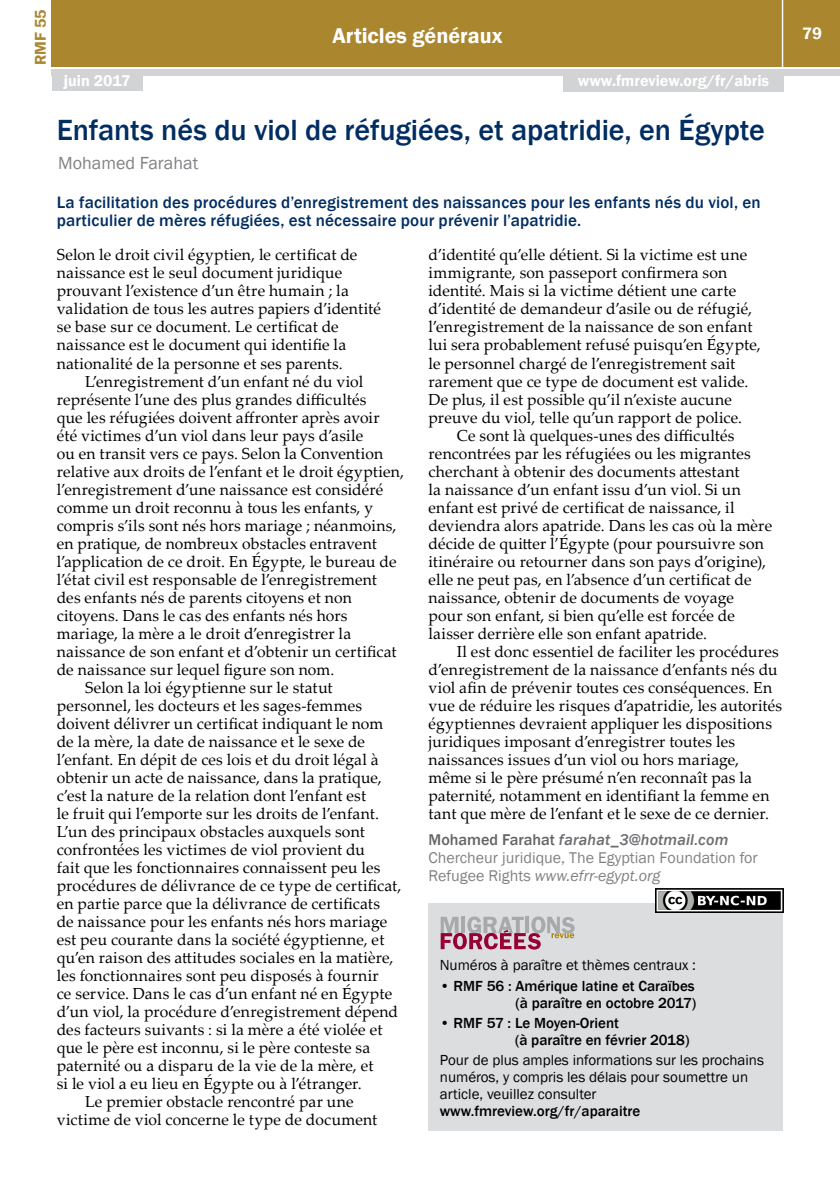
<style>
.page{position:relative;width:840px;height:1191px;background:#fff}
.page>*{position:absolute;margin:0;border:0;box-sizing:border-box;transform-origin:0 0}
.t1{font:500 30px "Franklin Gothic";letter-spacing:-.005em;color:#002d62}
.t2{font:600 22px "Franklin Gothic";color:#fff}
.t3{font:18px "Franklin Gothic";color:#808285}
.t4{font:500 17px/18px "Franklin Gothic";letter-spacing:.01em;color:#002d62}
.t5{font:600 17px "Franklin Gothic";color:#fff}
.t6{font:16px/18px "Palatino Linotype";letter-spacing:.015em;color:#000}
.t7{font:16px/18px "Franklin Gothic";color:#808285}
.t8{font:600 16px "Franklin Gothic";color:#fff}
.t9{font:600 16px "Franklin Gothic";color:#aa862f}
.t10{font:15px/17px "Franklin Gothic";color:#000}
.t11{font:500 15px/17px "Franklin Gothic";color:#000;text-align:right}
.s1{font-weight:500;color:#636466}
.s2{font-weight:500;font-style:italic;color:#6d6e71}
.s3{font-style:italic}
</style>
<div class="page">
<div style="left:52px;top:0;width:787px;height:66px;background:#aa862f"></div>
<div style="left:52px;top:69px;width:787px;height:6px;background:#d1d3d4"></div>
<hr style="left:781px;top:0;width:1px;height:68px;background:#fff">
<div style="left:52px;top:73px;width:90px;height:18px;background:#d1d3d4"></div>
<div style="left:563px;top:74px;width:220px;height:18px;background:#d1d3d4"></div>
<div style="left:428px;top:904px;width:354px;height:36px;background:#dcddde"></div>
<div style="left:428px;top:932px;width:354px;height:36px;background:#dcddde"></div>
<div style="left:428px;top:948px;width:354px;height:36px;background:#dcddde"></div>
<div style="left:428px;top:969px;width:354px;height:53px;background:#dcddde"></div>
<div style="left:428px;top:1006px;width:354px;height:53px;background:#dcddde"></div>
<div style="left:428px;top:1043px;width:354px;height:87px;background:#dcddde"></div>
<svg style="left:440px;top:916px;width:134px;height:33px"></svg>
<img style="left:655px;top:888px;width:128px;height:24px">
<p class="t9" style="left:31px;top:65px;width:57px;rotate:-90deg">RMF 55</p>
<h2 class="t2" style="left:332px;top:22px;width:171px">Articles généraux</h2>
<p class="t5" style="left:801px;top:23px;width:21px">79</p>
<p class="t8" style="left:64px;top:71px;width:68px">juin 2017</p>
<p class="t8" style="left:577px;top:71px;width:193px">www.fmreview.org/fr/abris</p>
<h1 class="t1" style="left:57px;top:112px;width:709px">Enfants nés du viol de réfugiées, et apatridie, en Égypte</h1>
<p class="t3" style="left:58px;top:152px;width:141px">Mohamed Farahat</p>
<p class="t4" style="left:57px;top:194px;width:705px">La facilitation des procédures d’enregistrement des naissances pour les enfants nés du viol, en particulier de mères réfugiées, est nécessaire pour prévenir l’apatridie.</p>
<p class="t6" style="left:57px;top:245px;width:325px">Selon le droit civil égyptien, le certificat de naissance est le seul document juridique prouvant l’existence d’un être humain ; la validation de tous les autres papiers d’identité se base sur ce document. Le certificat de naissance est le document qui identifie la nationalité de la personne et ses parents.</p>
<p class="t6" style="left:85px;top:371px;width:279px">L’enregistrement d’un enfant né du viol</p>
<p class="t6" style="left:57px;top:389px;width:311px">représente l’une des plus grandes difficultés</p>
<p class="t6" style="left:57px;top:407px;width:324px">que les réfugiées doivent affronter après avoir</p>
<p class="t6" style="left:57px;top:425px;width:308px">été victimes d’un viol dans leur pays d’asile</p>
<p class="t6" style="left:57px;top:443px;width:328px">ou en transit vers ce pays. Selon la Convention</p>
<p class="t6" style="left:57px;top:461px;width:349px">relative aux droits de l’enfant et le droit égyptien,</p>
<p class="t6" style="left:57px;top:479px;width:328px">l’enregistrement d’une naissance est considéré</p>
<p class="t6" style="left:57px;top:497px;width:318px">comme un droit reconnu à tous les enfants, y</p>
<p class="t6" style="left:57px;top:515px;width:341px">compris s’ils sont nés hors mariage ; néanmoins,</p>
<p class="t6" style="left:57px;top:533px;width:321px">en pratique, de nombreux obstacles entravent</p>
<p class="t6" style="left:57px;top:551px;width:341px">l’application de ce droit. En Égypte, le bureau de</p>
<p class="t6" style="left:57px;top:569px;width:321px">l’état civil est responsable de l’enregistrement</p>
<p class="t6" style="left:57px;top:587px;width:296px">des enfants nés de parents citoyens et non</p>
<p class="t6" style="left:57px;top:605px;width:292px">citoyens. Dans le cas des enfants nés hors</p>
<p class="t6" style="left:57px;top:623px;width:296px">mariage, la mère a le droit d’enregistrer la</p>
<p class="t6" style="left:57px;top:641px;width:341px">naissance de son enfant et d’obtenir un certificat</p>
<p class="t6" style="left:57px;top:659px;width:279px">de naissance sur lequel figure son nom.</p>
<p class="t6" style="left:85px;top:677px;width:249px">Selon la loi égyptienne sur le statut</p>
<p class="t6" style="left:57px;top:695px;width:307px">personnel, les docteurs et les sages-femmes</p>
<p class="t6" style="left:57px;top:713px;width:328px">doivent délivrer un certificat indiquant le nom</p>
<p class="t6" style="left:57px;top:731px;width:310px">de la mère, la date de naissance et le sexe de</p>
<p class="t6" style="left:57px;top:749px;width:323px">l’enfant. En dépit de ces lois et du droit légal à</p>
<p class="t6" style="left:57px;top:767px;width:326px">obtenir un acte de naissance, dans la pratique,</p>
<p class="t6" style="left:57px;top:785px;width:311px">c’est la nature de la relation dont l’enfant est</p>
<p class="t6" style="left:57px;top:803px;width:323px">le fruit qui l’emporte sur les droits de l’enfant.</p>
<p class="t6" style="left:57px;top:821px;width:309px">L’un des principaux obstacles auxquels sont</p>
<p class="t6" style="left:57px;top:839px;width:309px">confrontées les victimes de viol provient du</p>
<p class="t6" style="left:57px;top:857px;width:325px">fait que les fonctionnaires connaissent peu les</p>
<p class="t6" style="left:57px;top:875px;width:346px">procédures de délivrance de ce type de certificat,</p>
<p class="t6" style="left:57px;top:893px;width:324px">en partie parce que la délivrance de certificats</p>
<p class="t6" style="left:57px;top:911px;width:332px">de naissance pour les enfants nés hors mariage</p>
<p class="t6" style="left:57px;top:929px;width:329px">est peu courante dans la société égyptienne, et</p>
<p class="t6" style="left:57px;top:947px;width:338px">qu’en raison des attitudes sociales en la matière,</p>
<p class="t6" style="left:57px;top:965px;width:323px">les fonctionnaires sont peu disposés à fournir</p>
<p class="t6" style="left:57px;top:983px;width:337px">ce service. Dans le cas d’un enfant né en Égypte</p>
<p class="t6" style="left:57px;top:1001px;width:343px">d’un viol, la procédure d’enregistrement dépend</p>
<p class="t6" style="left:57px;top:1019px;width:327px">des facteurs suivants : si la mère a été violée et</p>
<p class="t6" style="left:57px;top:1037px;width:315px">que le père est inconnu, si le père conteste sa</p>
<p class="t6" style="left:57px;top:1055px;width:318px">paternité ou a disparu de la vie de la mère, et</p>
<p class="t6" style="left:57px;top:1073px;width:306px">si le viol a eu lieu en Égypte ou à l’étranger.</p>
<p class="t6" style="left:85px;top:1091px;width:270px">Le premier obstacle rencontré par une</p>
<p class="t6" style="left:57px;top:1109px;width:322px">victime de viol concerne le type de document</p>
<p class="t6" style="left:428px;top:245px;width:320px">d’identité qu’elle détient. Si la victime est une</p>
<p class="t6" style="left:428px;top:263px;width:300px">immigrante, son passeport confirmera son</p>
<p class="t6" style="left:428px;top:281px;width:309px">identité. Mais si la victime détient une carte</p>
<p class="t6" style="left:428px;top:299px;width:325px">d’identité de demandeur d’asile ou de réfugié,</p>
<p class="t6" style="left:428px;top:317px;width:325px">l’enregistrement de la naissance de son enfant</p>
<p class="t6" style="left:428px;top:335px;width:333px">lui sera probablement refusé puisqu’en Égypte,</p>
<p class="t6" style="left:428px;top:353px;width:308px">le personnel chargé de l’enregistrement sait</p>
<p class="t6" style="left:428px;top:371px;width:321px">rarement que ce type de document est valide.</p>
<p class="t6" style="left:428px;top:389px;width:305px">De plus, il est possible qu’il n’existe aucune</p>
<p class="t6" style="left:428px;top:407px;width:315px">preuve du viol, telle qu’un rapport de police.</p>
<p class="t6" style="left:456px;top:425px;width:279px">Ce sont là quelques-unes des difficultés</p>
<p class="t6" style="left:428px;top:443px;width:324px">rencontrées par les réfugiées ou les migrantes</p>
<p class="t6" style="left:428px;top:461px;width:312px">cherchant à obtenir des documents attestant</p>
<p class="t6" style="left:428px;top:479px;width:314px">la naissance d’un enfant issu d’un viol. Si un</p>
<p class="t6" style="left:428px;top:497px;width:307px">enfant est privé de certificat de naissance, il</p>
<p class="t6" style="left:428px;top:515px;width:345px">deviendra alors apatride. Dans les cas où la mère</p>
<p class="t6" style="left:428px;top:533px;width:337px">décide de quitter l’Égypte (pour poursuivre son</p>
<p class="t6" style="left:428px;top:551px;width:339px">itinéraire ou retourner dans son pays d’origine),</p>
<p class="t6" style="left:428px;top:569px;width:324px">elle ne peut pas, en l’absence d’un certificat de</p>
<p class="t6" style="left:428px;top:587px;width:307px">naissance, obtenir de documents de voyage</p>
<p class="t6" style="left:428px;top:605px;width:308px">pour son enfant, si bien qu’elle est forcée de</p>
<p class="t6" style="left:428px;top:623px;width:280px">laisser derrière elle son enfant apatride.</p>
<p class="t6" style="left:456px;top:641px;width:323px">Il est donc essentiel de faciliter les procédures</p>
<p class="t6" style="left:428px;top:659px;width:350px">d’enregistrement de la naissance d’enfants nés du</p>
<p class="t6" style="left:428px;top:677px;width:345px">viol afin de prévenir toutes ces conséquences. En</p>
<p class="t6" style="left:428px;top:695px;width:355px">vue de réduire les risques d’apatridie, les autorités</p>
<p class="t6" style="left:428px;top:713px;width:345px">égyptiennes devraient appliquer les dispositions</p>
<p class="t6" style="left:428px;top:731px;width:308px">juridiques imposant d’enregistrer toutes les</p>
<p class="t6" style="left:428px;top:749px;width:312px">naissances issues d’un viol ou hors mariage,</p>
<p class="t6" style="left:428px;top:767px;width:325px">même si le père présumé n’en reconnaît pas la</p>
<p class="t6" style="left:428px;top:785px;width:342px">paternité, notamment en identifiant la femme en</p>
<p class="t6" style="left:428px;top:803px;width:342px">tant que mère de l’enfant et le sexe de ce dernier.</p>
<p class="t7" style="left:428px;top:831px;width:331px"><span class="s1">Mohamed Farahat</span> <span class="s2">farahat_3@hotmail.com<br></span>Chercheur juridique, The Egyptian Foundation for<br>Refugee Rights <span class="s3">www.efrr-egypt.org</span></p>
<p class="t10" style="left:439px;top:957px;width:257px">Numéros à paraître et thèmes centraux :</p>
<p class="t11" style="left:439px;top:977px;width:258px">• RMF 56 : Amérique latine et Caraïbes (à paraître en octobre 2017)</p>
<p class="t11" style="left:514px;top:1014px;width:176px;text-align:left;text-indent:-75px">• RMF 57 : Le Moyen-Orient<br>(à paraître en février 2018)</p>
<p class="t10" style="left:439px;top:1052px;width:325px">Pour de plus amples informations sur les prochains numéros, y compris les délais pour soumettre un article, veuillez consulter</p>
<p class="t11" style="left:439px;top:1103px;width:202px">www.fmreview.org/fr/aparaitre</p>
</div>
